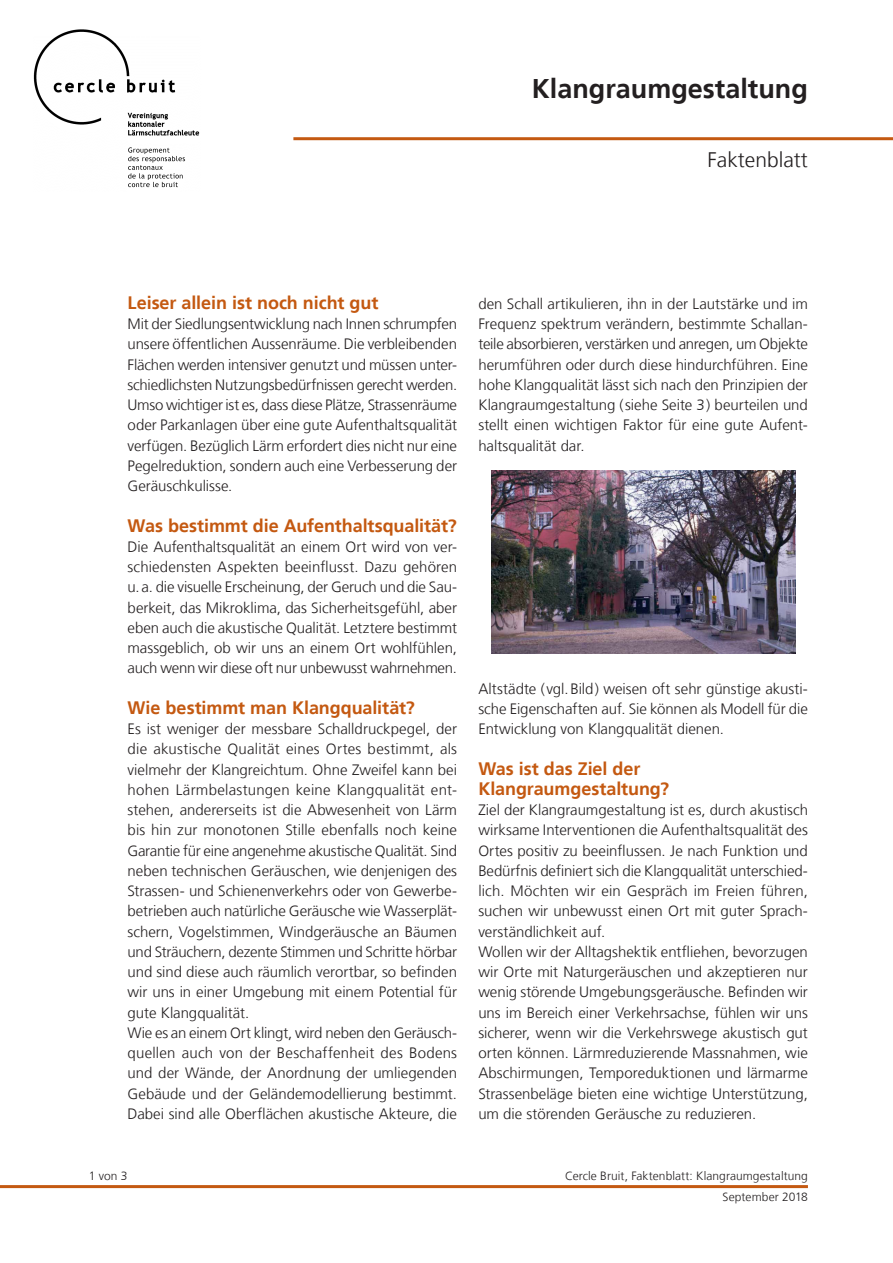
<style>
.page{position:relative;width:893px;height:1263px;background:#fff}
.page>*{position:absolute;margin:0;border:0;box-sizing:border-box;transform-origin:0 0}
.t1{font:700 27px "Frutiger LT";color:#231f20}
.t2{font:300 21px "Frutiger LT";color:#231f20}
.Zwischentitel{font:700 18px/20.2px "Frutiger LT";letter-spacing:-.005em;color:#c45911}
.Grundtext{font:300 15px/20.2px "Frutiger LT Com";letter-spacing:-.005em;color:#231f20;text-align:justify}
.t3{font:300 12px/21px "Frutiger LT";letter-spacing:.005em;color:#231f20;text-align:right}
</style>
<div class="page">
<img style="left:33px;top:29px;width:167px;height:159px">
<hr style="left:0;top:1185px;width:808px;height:3px;background:#c45911">
<hr style="left:293px;top:137px;width:600px;height:3px;background:#c45911">
<img style="left:491px;top:471px;width:304px;height:182px">
<h1 class="t1" style="left:532px;top:73px;width:278px">Klangraumgestaltung</h1>
<h2 class="t2" style="left:708px;top:148px;width:102px">Faktenblatt</h2>
<p class="Zwischentitel" style="left:128px;top:293px;width:252px">Leiser allein ist noch nicht gut</p>
<p class="Grundtext" style="left:128px;top:314px;width:331px">Mit der Siedlungsentwicklung nach Innen schrumpfen unsere öffentlichen Aussenräume. Die verbleibenden Flächen werden intensiver genutzt und müssen unter&shy;schiedlichsten Nutzungsbedürfnissen gerecht werden.<br>Umso wichtiger ist es, dass diese Plätze, Strassenräume oder Parkanlagen über eine gute Aufenthaltsqualität verfügen. Bezüglich Lärm erfordert dies nicht nur eine Pegelreduktion, sondern auch eine Verbesserung der Geräuschkulisse.</p>
<p class="Zwischentitel" style="left:128px;top:515px;width:331px">Was bestimmt die Aufenthaltsqualität?</p>
<p class="Grundtext" style="left:128px;top:537px;width:331px">Die Aufenthaltsqualität an einem Ort wird von ver&shy;schiedensten Aspekten beeinflusst. Dazu gehören u.a. die visuelle Erscheinung, der Geruch und die Sau&shy;berkeit, das Mikroklima, das Sicherheitsgefühl, aber eben auch die akustische Qualität. Letztere bestimmt massgeblich, ob wir uns an einem Ort wohlfühlen, auch wenn wir diese oft nur unbewusst wahrnehmen.</p>
<p class="Zwischentitel" style="left:128px;top:698px;width:289px">Wie bestimmt man Klangqualität?</p>
<p class="Grundtext" style="left:128px;top:719px;width:331px">Es ist weniger der messbare Schalldruckpegel, der die akustische Qualität eines Ortes bestimmt, als vielmehr der Klangreichtum. Ohne Zweifel kann bei hohen Lärmbelastungen keine Klangqualität ent&shy;stehen, andererseits ist die Abwesenheit von Lärm bis hin zur monotonen Stille ebenfalls noch keine Garantie für eine angenehme akustische Qualität. Sind neben technischen Geräuschen, wie denjenigen des Strassen- und Schienenverkehrs oder von Gewerbe&shy;betrieben auch natürliche Geräusche wie Wasserplät&shy;schern, Vogelstimmen, Windgeräusche an Bäumen und Sträuchern, dezente Stimmen und Schritte hörbar und sind diese auch räumlich verortbar, so befinden wir uns in einer Umgebung mit einem Potential für gute Klangqualität.</p>
<p class="Grundtext" style="left:128px;top:1023px;width:331px">Wie es an einem Ort klingt, wird neben den Geräusch&shy;quellen auch von der Beschaffenheit des Bodens und der Wände, der Anordnung der umliegenden Gebäude und der Geländemodellierung bestimmt.<br>Dabei sind alle Oberflächen akustische Akteure, die</p>
<p class="t3" style="left:89px;top:1165px;width:40px">1 von 3</p>
<p class="Grundtext" style="left:478px;top:294px;width:331px">den Schall artikulieren, ihn in der Lautstärke und im Frequenz spektrum verändern, bestimmte Schallan&shy;teile absorbieren, verstärken und anregen, um Objekte herumführen oder durch diese hindurchführen. Eine hohe Klangqualität lässt sich nach den Prinzipien der Klangraumgestaltung ( siehe Seite 3 ) beurteilen und stellt einen wichtigen Faktor für eine gute Aufent&shy;haltsqualität dar.</p>
<p class="Grundtext" style="left:478px;top:678px;width:331px">Altstädte ( vgl.Bild ) weisen oft sehr günstige akusti&shy;sche Eigenschaften auf. Sie können als Modell für die Entwicklung von Klangqualität dienen.</p>
<p class="Zwischentitel" style="left:478px;top:758px;width:192px">Was ist das Ziel der<br>Klangraumgestaltung?</p>
<p class="Grundtext" style="left:478px;top:800px;width:331px">Ziel der Klangraumgestaltung ist es, durch akustisch wirksame Interventionen die Aufenthaltsqualität des Ortes positiv zu beeinflussen. Je nach Funktion und Bedürfnis definiert sich die Klangqualität unterschied&shy;lich. Möchten wir ein Gespräch im Freien führen, suchen wir unbewusst einen Ort mit guter Sprach&shy;verständlichkeit auf.</p>
<p class="Grundtext" style="left:478px;top:942px;width:331px">Wollen wir der Alltagshektik entfliehen, bevorzugen wir Orte mit Naturgeräuschen und akzeptieren nur wenig störende Umgebungsgeräusche. Befinden wir uns im Bereich einer Verkehrsachse, fühlen wir uns sicherer, wenn wir die Verkehrswege akustisch gut orten können. Lärmreduzierende Massnahmen, wie Abschirmungen, Temporeduktionen und lärmarme Strassenbeläge bieten eine wichtige Unterstützung, um die störenden Geräusche zu reduzieren.</p>
<p class="t3" style="left:565px;top:1165px;width:244px">Cercle Bruit, Faktenblatt: Klangraumgestaltung<br>September 2018</p>
</div>
